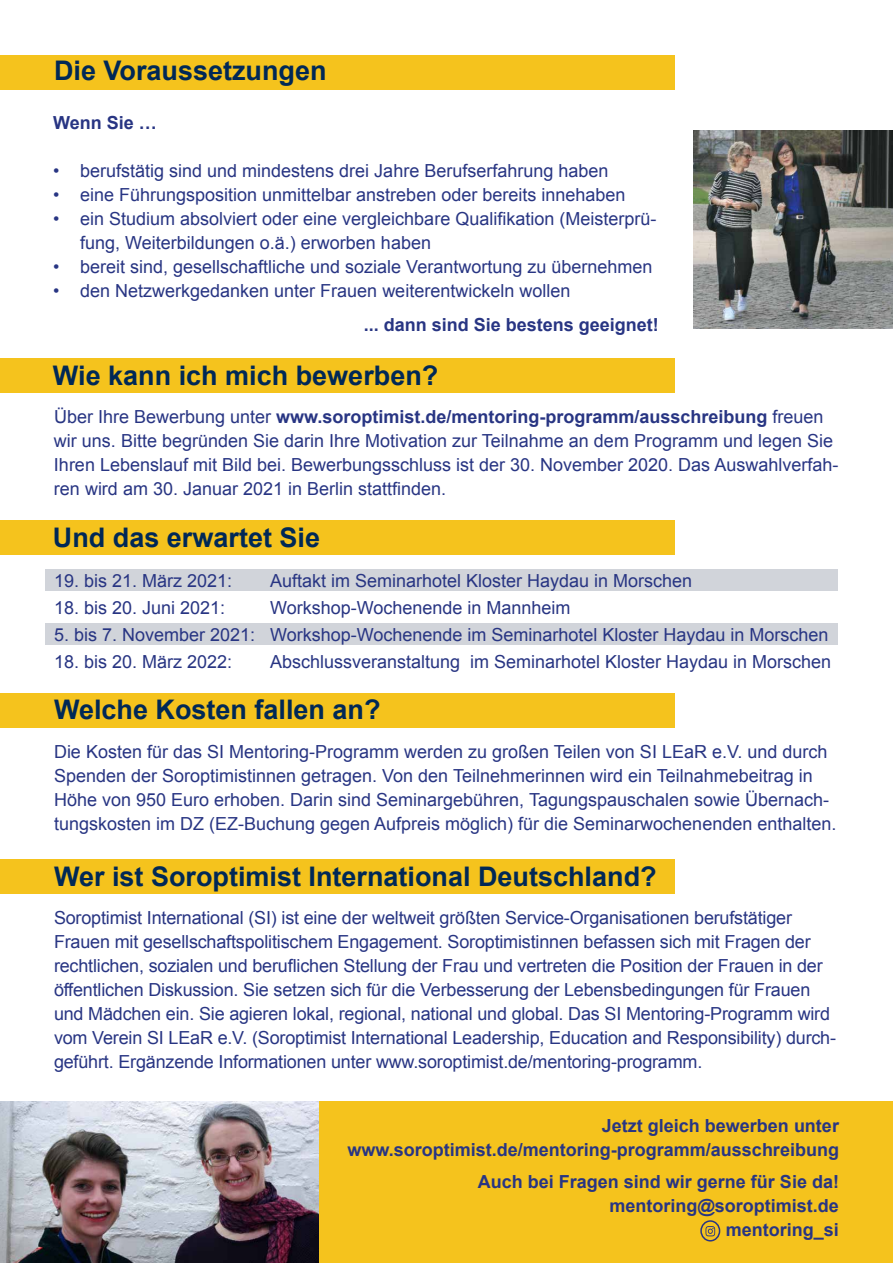
<style>
.page{position:relative;width:893px;height:1263px;background:#fff}
.page>*{position:absolute;margin:0;border:0;box-sizing:border-box;transform-origin:0 0}
.t1{font:700 27px "Arial";color:#002856}
.t2{font:18px/24px "Arial";color:#283583}
.t3{font:700 18px/24px "Arial";color:#283583;text-align:right}
.s1{font-weight:700}
</style>
<div class="page">
<div style="left:45px;top:623px;width:793px;height:21px;background:#d1d4da"></div>
<div style="left:45px;top:570px;width:793px;height:21px;background:#d1d4da"></div>
<div style="left:319px;top:1101px;width:574px;height:162px;background:#f5c31d"></div>
<img style="left:693px;top:130px;width:200px;height:198px">
<div style="left:0;top:55px;width:674px;height:34px;background:#f5c31d"></div>
<div style="left:0;top:358px;width:674px;height:34px;background:#f5c31d"></div>
<div style="left:0;top:520px;width:674px;height:34px;background:#f5c31d"></div>
<div style="left:0;top:694px;width:674px;height:34px;background:#f5c31d"></div>
<div style="left:0;top:860px;width:674px;height:34px;background:#f5c31d"></div>
<img style="left:0;top:1101px;width:319px;height:162px">
<div style="left:700px;top:1220px;width:20px;height:21px;border:2px solid #283583;border-radius:50%"></div>
<svg style="left:705px;top:1226px;width:10px;height:10px"></svg>
<h1 class="t1" style="left:54px;top:53px;width:274px">Die Voraussetzungen</h1>
<p class="t3" style="left:53px;top:111px;width:105px">Wenn Sie …</p>
<p class="t2" style="left:53px;top:159px;width:557px">• berufstätig sind und mindestens drei Jahre Berufserfahrung haben</p>
<p class="t2" style="left:53px;top:183px;width:574px">• eine Führungsposition unmittelbar anstreben oder bereits innehaben</p>
<p class="t2" style="left:80px;top:207px;width:578px;text-indent:-27px">• ein Studium absolviert oder eine vergleichbare Qualifikation (Meisterprü&shy;fung, Weiterbildungen o.ä.) erworben haben</p>
<p class="t2" style="left:53px;top:255px;width:601px">• bereit sind, gesellschaftliche und soziale Verantwortung zu übernehmen</p>
<p class="t2" style="left:53px;top:279px;width:519px">• den Netzwerkgedanken unter Frauen weiterentwickeln wollen</p>
<p class="t3" style="left:364px;top:314px;width:297px">... dann sind Sie bestens geeignet!</p>
<h1 class="t1" style="left:53px;top:358px;width:387px">Wie kann ich mich bewerben?</h1>
<p class="t2" style="left:54px;top:404px;width:786px">Über Ihre Bewerbung unter <span class="s1">www.soroptimist.de/mentoring-programm/ausschreibung</span> freuen wir uns. Bitte begründen Sie darin Ihre Motivation zur Teilnahme an dem Programm und legen Sie Ihren Lebenslauf mit Bild bei. Bewerbungsschluss ist der 30. November 2020. Das Auswahlverfah&shy;ren wird am 30. Januar 2021 in Berlin stattfinden.</p>
<h1 class="t1" style="left:53px;top:519px;width:269px">Und das erwartet Sie</h1>
<p class="t2" style="left:54px;top:569px;width:180px">19. bis 21. März 2021:</p>
<p class="t2" style="left:270px;top:569px;width:424px">Auftakt im Seminarhotel Kloster Haydau in Morschen</p>
<p class="t2" style="left:54px;top:596px;width:173px">18. bis 20. Juni 2021:</p>
<p class="t2" style="left:270px;top:596px;width:302px">Workshop-Wochenende in Mannheim</p>
<p class="t2" style="left:54px;top:623px;width:776px">5. bis 7. November 2021: Workshop-Wochenende im Seminarhotel Kloster Haydau in Morschen</p>
<p class="t2" style="left:54px;top:650px;width:180px">18. bis 20. März 2022:</p>
<p class="t2" style="left:270px;top:650px;width:563px">Abschlussveranstaltung im Seminarhotel Kloster Haydau in Morschen</p>
<h1 class="t1" style="left:54px;top:692px;width:328px">Welche Kosten fallen an?</h1>
<p class="t2" style="left:54px;top:740px;width:784px">Die Kosten für das SI Mentoring-Programm werden zu großen Teilen von SI LEaR e.V. und durch Spenden der Soroptimistinnen getragen. Von den Teilnehmerinnen wird ein Teilnahmebeitrag in Höhe von 950 Euro erhoben. Darin sind Seminargebühren, Tagungspauschalen sowie Übernach&shy;tungskosten im DZ (EZ-Buchung gegen Aufpreis möglich) für die Seminarwochenenden enthalten.</p>
<h1 class="t1" style="left:54px;top:859px;width:604px">Wer ist Soroptimist International Deutschland?</h1>
<p class="t2" style="left:54px;top:906px;width:784px">Soroptimist International (SI) ist eine der weltweit größten Service-Organisationen berufstätiger Frauen mit gesellschaftspolitischem Engagement. Soroptimistinnen befassen sich mit Fragen der rechtlichen, sozialen und beruflichen Stellung der Frau und vertreten die Position der Frauen in der öffentlichen Diskussion. Sie setzen sich für die Verbesserung der Lebensbedingungen für Frauen und Mädchen ein. Sie agieren lokal, regional, national und global. Das SI Mentoring-Programm wird vom Verein SI LEaR e.V. (Soroptimist International Leadership, Education and Responsibility) durch&shy;geführt. Ergänzende Informationen unter www.soroptimist.de/mentoring-programm.</p>
<p class="t3" style="left:348px;top:1114px;width:493px">Jetzt gleich bewerben unter www.soroptimist.de/mentoring-programm/ausschreibung</p>
<p class="t3" style="left:478px;top:1170px;width:363px">Auch bei Fragen sind wir gerne für Sie da! mentoring@soroptimist.de<br>mentoring_si</p>
</div>
